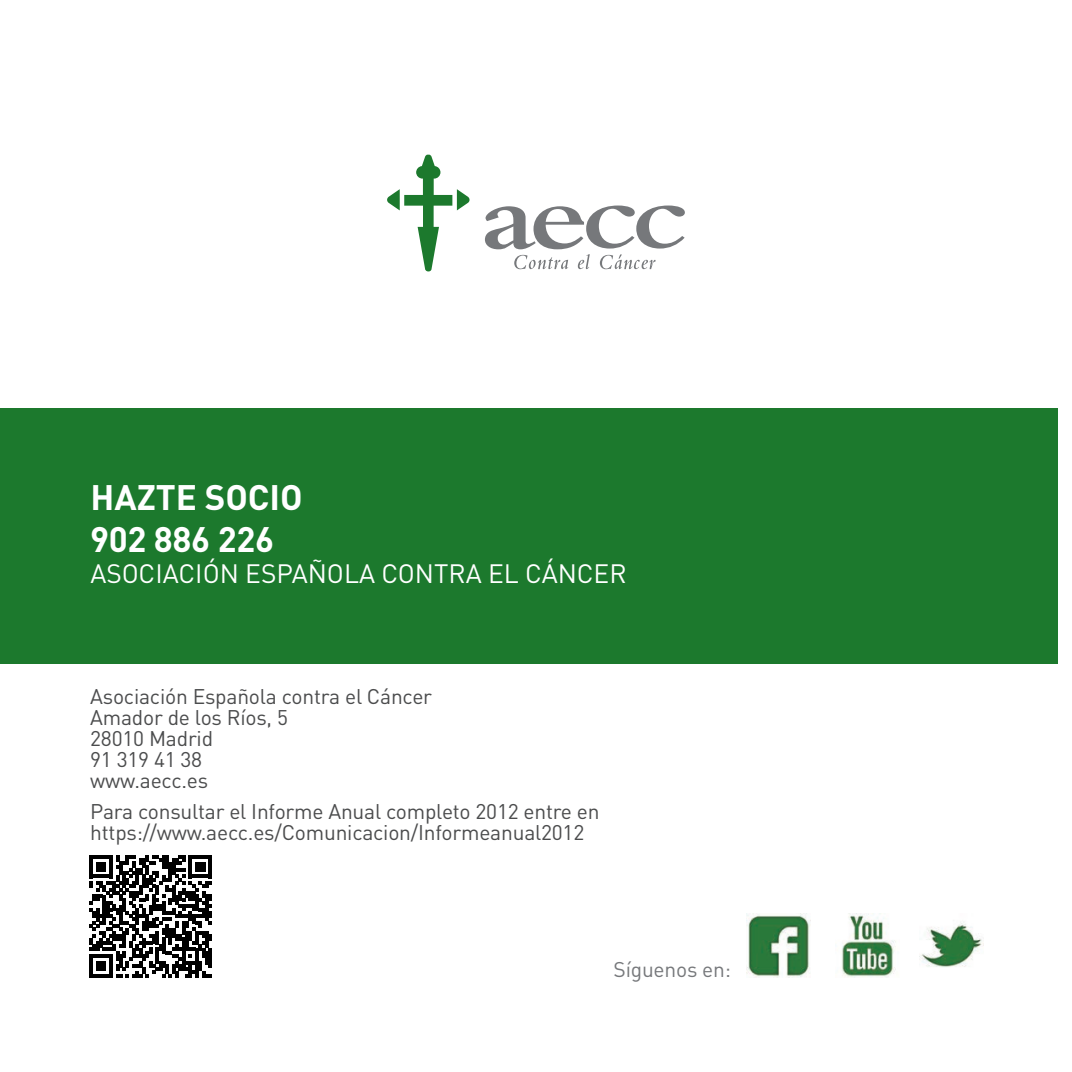
<style>
.page{position:relative;width:1072px;height:1072px;background:#fff}
.page>*{position:absolute;margin:0;border:0;box-sizing:border-box;transform-origin:0 0}
.t1{font:700 35px "DIN Pro";letter-spacing:-.005em;color:#fff}
.t2{font:26.25px "DIN Pro";color:#fff}
.t3{font:21px/21px "DIN Pro";letter-spacing:-.01em;color:#4b4c4d}
.t4{font:21px "DIN Pro";letter-spacing:-.01em;color:#76787b}
</style>
<div class="page">
<div style="left:0;top:408px;width:1057px;height:255px;background:#1c792d"></div>
<svg style="left:89px;top:855px;width:123px;height:122px"></svg>
<img style="left:746px;top:913px;width:64px;height:64px">
<img style="left:919px;top:922px;width:64px;height:45px">
<img style="left:841px;top:913px;width:55px;height:64px">
<svg style="left:387px;top:155px;width:82px;height:116px"></svg>
<svg style="left:485px;top:205px;width:200px;height:64px"></svg>
<p class="t1" style="left:90px;top:467px;width:214px">HAZTE SOCIO</p>
<p class="t1" style="left:90px;top:509px;width:185px">902 886 226</p>
<p class="t2" style="left:90px;top:553px;width:538px">ASOCIACIÓN ESPAÑOLA CONTRA EL CÁNCER</p>
<p class="t3" style="left:90px;top:683px;width:343px">Asociación Española contra el Cáncer<br>Amador de los Ríos, 5<br>28010 Madrid<br>91 319 41 38<br>www.aecc.es</p>
<p class="t3" style="left:90px;top:799px;width:511px">Para consultar el Informe Anual completo 2012 entre en https://www.aecc.es/Comunicacion/Informeanual2012</p>
<p class="t4" style="left:613px;top:952px;width:119px">Síguenos en:</p>
</div>
